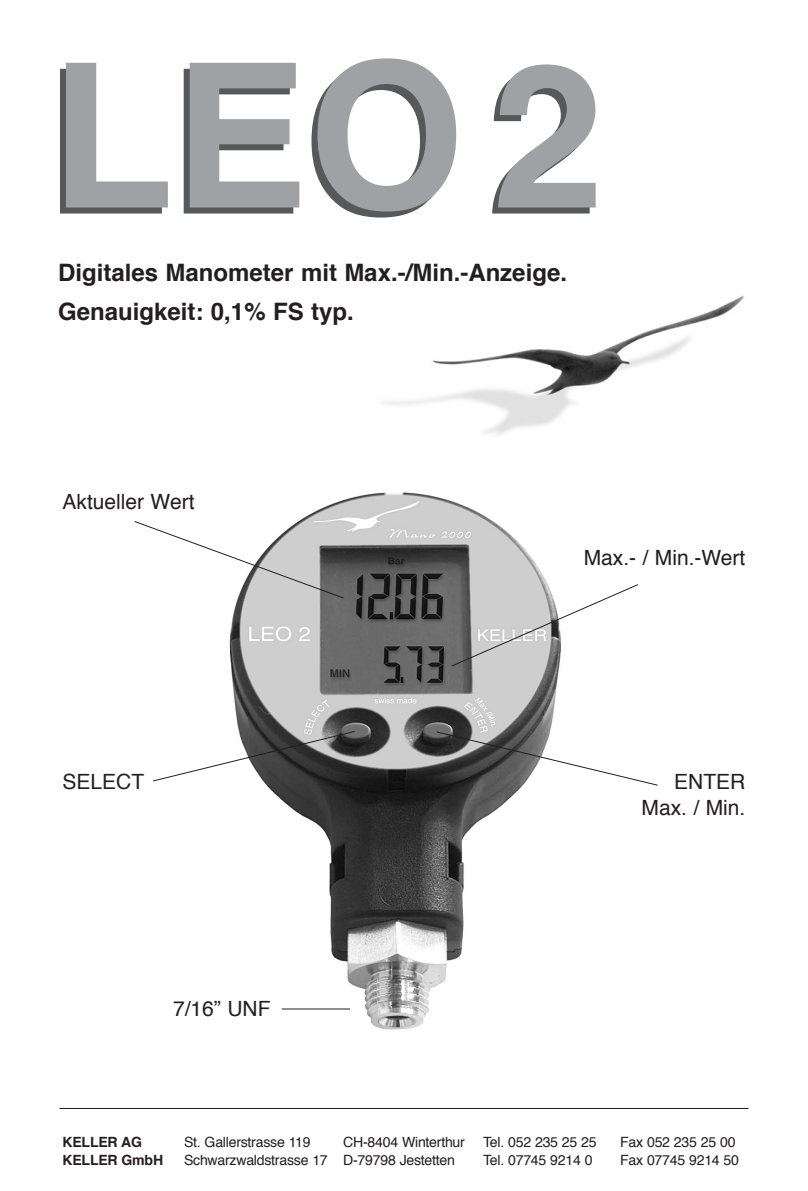
<style>
.page{position:relative;width:808px;height:1191px;background:#fff}
.page>*{position:absolute;margin:0;border:0;box-sizing:border-box;transform-origin:0 0}
.t1{font:700 201px "Helvetica";color:#57585a}
.t2{font:700 24px/39px "Helvetica";color:#231f20}
.t3{font:21px/25.2px "Helvetica";color:#231f20;text-align:right}
.t4{font:14.1px "Helvetica";letter-spacing:-.015em;color:#231f20}
.t5{font:700 14.1px "Helvetica";letter-spacing:-.015em;color:#231f20}
</style>
<div class="page">
<img style="left:384px;top:296px;width:360px;height:139px">
<img style="left:229px;top:492px;width:331px;height:538px">
<svg style="left:134px;top:521px;width:210px;height:77px"></svg>
<svg style="left:451px;top:584px;width:187px;height:82px"></svg>
<svg style="left:153px;top:731px;width:202px;height:50px"></svg>
<svg style="left:436px;top:731px;width:222px;height:54px"></svg>
<hr style="left:60px;top:1108px;width:688px;height:1px;background:#231f20">
<hr style="left:282px;top:1008px;width:68px;height:1px;background:#231f20">
<h1 class="t1" style="left:45px;top:59px;width:554px">LEO2</h1>
<h2 class="t2" style="left:58px;top:255px;width:510px">Digitales Manometer mit Max.-/Min.-Anzeige.<br>Genauigkeit: 0,1% FS typ.</h2>
<h3 class="t3" style="left:63px;top:490px;width:134px">Aktueller Wert</h3>
<h3 class="t3" style="left:63px;top:771px;width:83px">SELECT</h3>
<h3 class="t3" style="left:173px;top:998px;width:99px">7/16” UNF</h3>
<h3 class="t3" style="left:584px;top:547px;width:163px">Max.- / Min.-Wert</h3>
<h3 class="t3" style="left:642px;top:771px;width:105px">ENTER<br>Max. / Min.</h3>
<p class="t5" style="left:63px;top:1136px;width:81px">KELLER AG</p>
<p class="t4" style="left:184px;top:1136px;width:128px">St. Gallerstrasse 119</p>
<p class="t4" style="left:343px;top:1136px;width:123px">CH-8404 Winterthur</p>
<p class="t4" style="left:483px;top:1136px;width:115px">Tel. 052 235 25 25</p>
<p class="t4" style="left:620px;top:1136px;width:117px">Fax 052 235 25 00</p>
<p class="t5" style="left:63px;top:1154px;width:102px">KELLER GmbH</p>
<p class="t4" style="left:184px;top:1154px;width:272px">Schwarzwaldstrasse 17 D-79798 Jestetten</p>
<p class="t4" style="left:483px;top:1154px;width:111px">Tel. 07745 9214 0</p>
<p class="t4" style="left:620px;top:1154px;width:120px">Fax 07745 9214 50</p>
</div>
